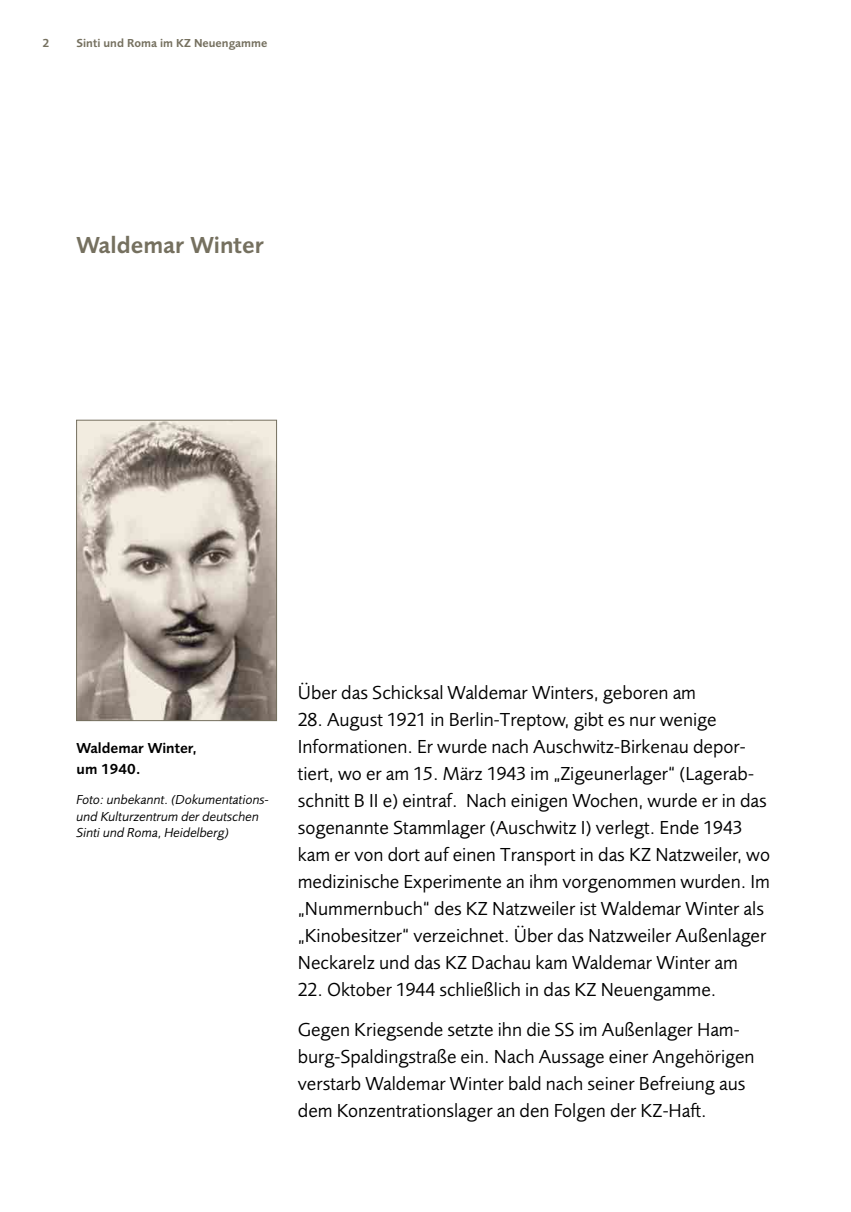
<style>
.page{position:relative;width:851px;height:1212px;background:#fff}
.page>*{position:absolute;margin:0;border:0;box-sizing:border-box;transform-origin:0 0}
.t1{font:600 24px "Foundry Sans";color:#75705f}
.t2{font:19.5px/27px "Foundry Sans";color:#000}
.t3{font:600 15px/21px "Foundry Sans";color:#000}
.t4{font:italic 13.5px/16.5px "Foundry Sans";color:#000}
.t5{font:600 12px "Foundry Sans";color:#75705f}
</style>
<div class="page">
<img style="left:78px;top:422px;width:197px;height:297px">
<div style="left:76px;top:420px;width:201px;height:301px;border:1px solid #75705f"></div>
<p class="t5" style="left:43px;top:34px;width:8px">2</p>
<p class="t5" style="left:77px;top:34px;width:192px">Sinti und Roma im KZ Neuengamme</p>
<p class="t1" style="left:77px;top:227px;width:189px">Waldemar Winter</p>
<p class="t3" style="left:77px;top:737px;width:122px">Waldemar Winter, um 1940.</p>
<p class="t4" style="left:77px;top:791px;width:194px">Foto: unbekannt. (Dokumentations&shy;und Kulturzentrum der deutschen<br>Sinti und Roma, Heidelberg)</p>
<p class="t2" style="left:298px;top:677px;width:400px">Über das Schicksal Waldemar Winters, geboren am</p>
<p class="t2" style="left:298px;top:704px;width:473px">28. August 1921 in Berlin-Treptow, gibt es nur wenige Informationen. Er wurde nach Auschwitz-Birkenau depor&shy;tiert, wo er am 15. März 1943 im „Zigeunerlager“ (Lagerab&shy;schnitt B II e) eintraf. Nach einigen Wochen, wurde er in das sogenannte Stammlager (Auschwitz I) verlegt. Ende 1943 kam er von dort auf einen Transport in das KZ Natzweiler, wo medizinische Experimente an ihm vorgenommen wurden. Im „Nummernbuch“ des KZ Natzweiler ist Waldemar Winter als „Kinobesitzer“ verzeichnet. Über das Natzweiler Außenlager Neckarelz und das KZ Dachau kam Waldemar Winter am</p>
<p class="t2" style="left:298px;top:968px;width:443px;line-height:40.5px">22. Oktober 1944 schließlich in das KZ Neuengamme.<br>Gegen Kriegsende setzte ihn die SS im Außenlager Ham-</p>
<p class="t2" style="left:298px;top:1042px;width:458px">burg-Spaldingstraße ein. Nach Aussage einer Angehörigen verstarb Waldemar Winter bald nach seiner Befreiung aus dem Konzentrationslager an den Folgen der KZ-Haft.</p>
</div>
